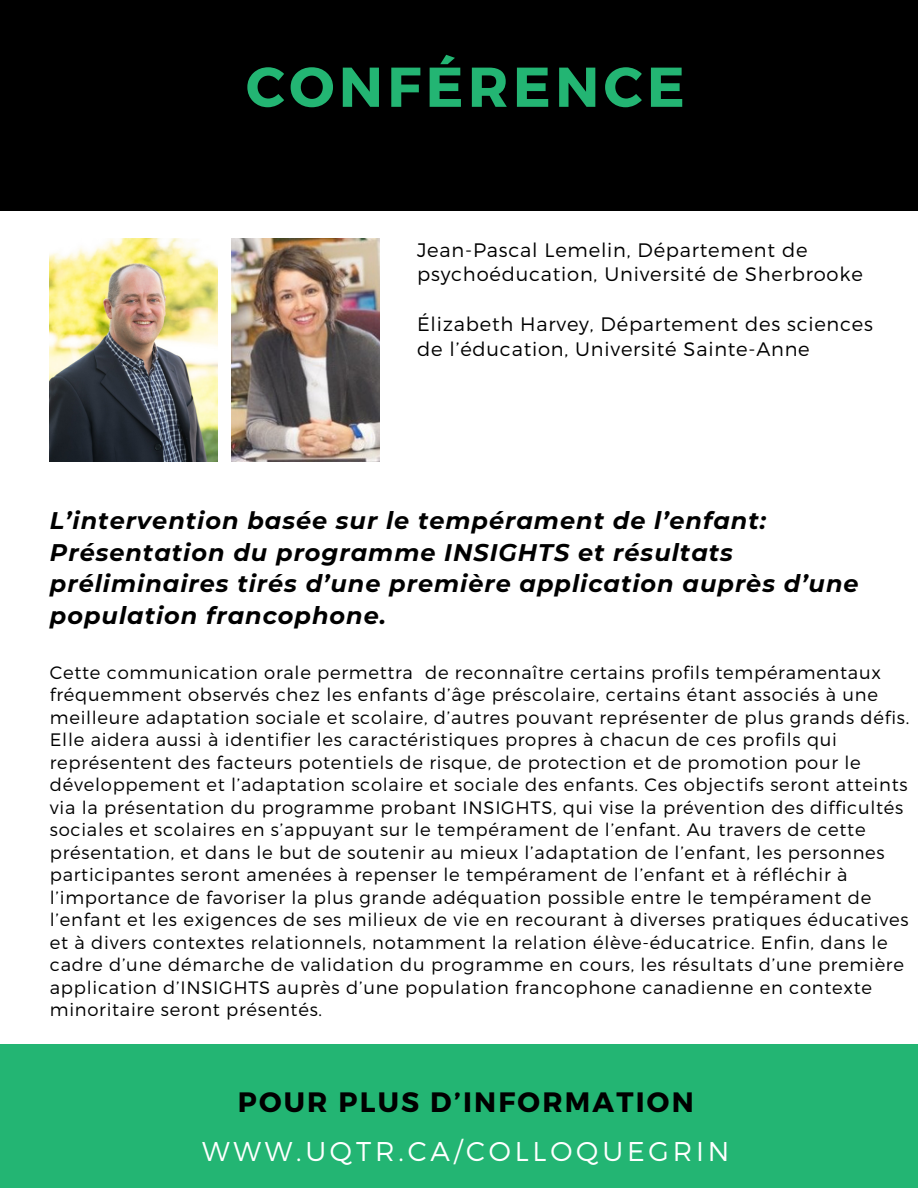
<style>
.page{position:relative;width:918px;height:1188px;background:#fff}
.page>*{position:absolute;margin:0;border:0;box-sizing:border-box;transform-origin:0 0}
.t1{font:700 56.1px "Montserrat";letter-spacing:.08em;color:#23b573}
.t2{font:700 28.05px "Montserrat";letter-spacing:.08em;color:#000}
.t3{font:300 27.15px "Montserrat";letter-spacing:.14em;color:#fff}
.t4{font:italic 700 24px/31.5px "Montserrat";letter-spacing:.04em;color:#000}
.t5{font:300 19.5px/24.8px "Montserrat";letter-spacing:.04em;color:#000}
.t6{font:300 18px/22.5px "Montserrat";letter-spacing:.04em;color:#000}
</style>
<div class="page">
<div style="left:0;top:0;width:918px;height:211px;background:#000"></div>
<div style="left:0;top:1045px;width:918px;height:143px;background:#23b573"></div>
<img style="left:50px;top:238px;width:167px;height:223px">
<img style="left:231px;top:238px;width:149px;height:223px">
<p class="t1" style="left:246px;top:50px;width:440px">CONFÉRENCE</p>
<p class="t5" style="left:417px;top:236px;width:447px">Jean-Pascal Lemelin, Département de psychoéducation, Université de Sherbrooke</p>
<h4 class="t5" style="left:417px;top:311px;width:457px">Élizabeth Harvey, Département des sciences de l’éducation, Université Sainte-Anne</h4>
<p class="t4" style="left:50px;top:505px;width:810px">L’intervention basée sur le tempérament de l’enfant:<br>Présentation du programme INSIGHTS et résultats préliminaires tirés d’une première application auprès d’une population francophone.</p>
<p class="t6" style="left:50px;top:660px;width:861px">Cette communication orale permettra de reconnaître certains profils tempéramentaux fréquemment observés chez les enfants d’âge préscolaire, certains étant associés à une meilleure adaptation sociale et scolaire, d’autres pouvant représenter de plus grands défis.<br>Elle aidera aussi à identifier les caractéristiques propres à chacun de ces profils qui représentent des facteurs potentiels de risque, de protection et de promotion pour le développement et l’adaptation scolaire et sociale des enfants. Ces objectifs seront atteints via la présentation du programme probant INSIGHTS, qui vise la prévention des difficultés sociales et scolaires en s’appuyant sur le tempérament de l’enfant. Au travers de cette présentation, et dans le but de soutenir au mieux l’adaptation de l’enfant, les personnes participantes seront amenées à repenser le tempérament de l’enfant et à réfléchir à l’importance de favoriser la plus grande adéquation possible entre le tempérament de l’enfant et les exigences de ses milieux de vie en recourant à diverses pratiques éducatives et à divers contextes relationnels, notamment la relation élève-éducatrice. Enfin, dans le cadre d’une démarche de validation du programme en cours, les résultats d’une première application d’INSIGHTS auprès d’une population francophone canadienne en contexte minoritaire seront présentés.</p>
<p class="t2" style="left:238px;top:1084px;width:458px">POUR PLUS D’INFORMATION</p>
<p class="t3" style="left:202px;top:1134px;width:529px">WWW.UQTR.CA/COLLOQUEGRIN</p>
</div>
